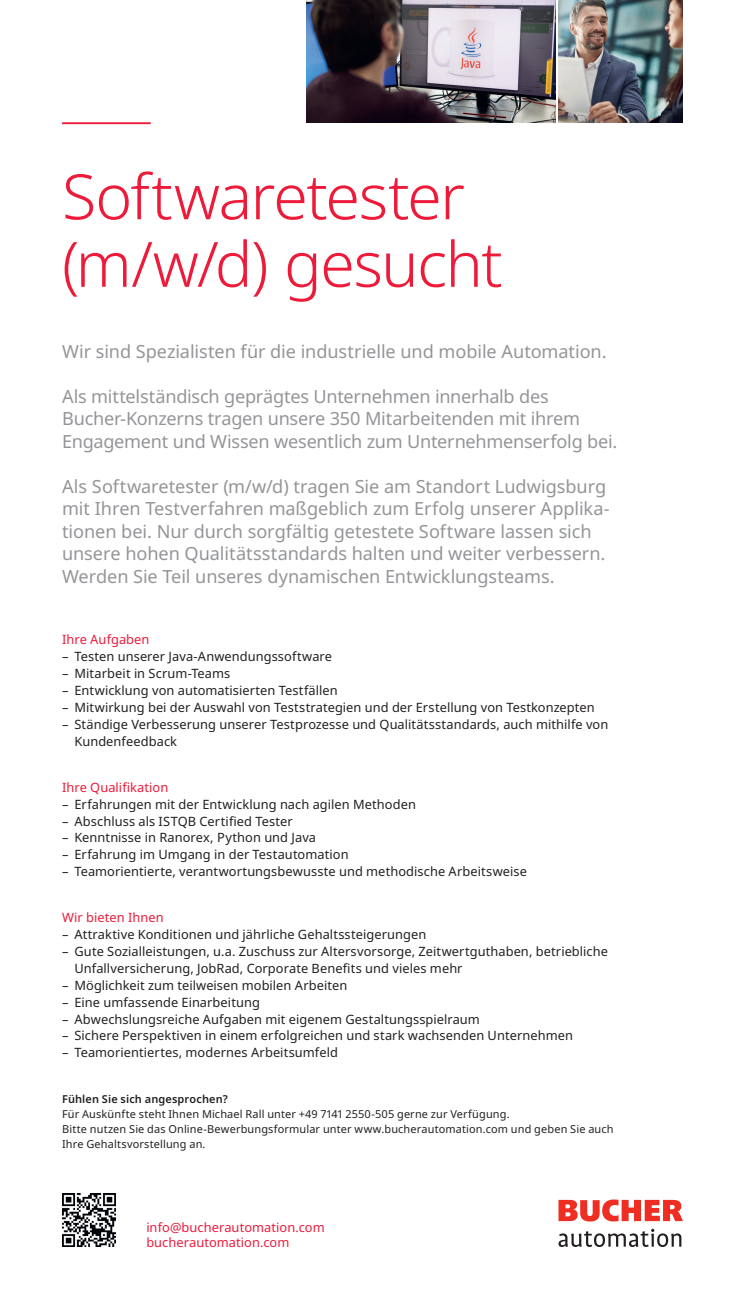
<style>
.page{position:relative;width:745px;height:1308px;background:#fff}
.page>*{position:absolute;margin:0;border:0;box-sizing:border-box;transform-origin:0 0}
.t1{font:300 62.5px/67.5px "Noto Sans";letter-spacing:-.02em;color:#ed1a3a}
.t2{font:18.12px/22.5px "Noto Sans";letter-spacing:-.005em;color:#939598}
.t3{font:12.75px/16.9px "Noto Sans";letter-spacing:.005em;color:#231f20}
.t4{font:12.75px/15px "Noto Sans";letter-spacing:.005em;color:#ed1a3a}
.t5{font:11px/15px "Noto Sans";letter-spacing:.01em;color:#231f20}
.t6{font:600 11px "Noto Sans";letter-spacing:.01em;color:#231f20}
</style>
<div class="page">
<img style="left:558px;top:0;width:124px;height:122px">
<img style="left:306px;top:0;width:249px;height:122px">
<img style="left:62px;top:1193px;width:53px;height:53px">
<svg style="left:558px;top:1199px;width:124px;height:22px"></svg>
<svg style="left:558px;top:1228px;width:123px;height:19px"></svg>
<hr style="left:62px;top:122px;width:89px;height:2px;background:#ed1a3a">
<h1 class="t1" style="left:62px;top:164px;width:442px">Softwaretester (m/w/d) gesucht</h1>
<h2 class="t2" style="left:62px;top:340px;width:545px">Wir sind Spezialisten für die industrielle und mobile Automation.</h2>
<h2 class="t2" style="left:62px;top:385px;width:556px">Als mittelständisch geprägtes Unternehmen innerhalb des<br>Bucher-Konzerns tragen unsere 350 Mitarbeitenden mit ihrem<br>Engagement und Wissen wesentlich zum Unternehmenserfolg bei.</h2>
<p class="t2" style="left:62px;top:475px;width:548px">Als Softwaretester (m/w/d) tragen Sie am Standort Ludwigsburg mit Ihren Testverfahren maßgeblich zum Erfolg unserer Applika&shy;tionen bei. Nur durch sorgfältig getestete Software lassen sich unsere hohen Qualitätsstandards halten und weiter verbessern.<br>Werden Sie Teil unseres dynamischen Entwicklungsteams.</p>
<p class="t4" style="left:62px;top:632px;width:89px">Ihre Aufgaben</p>
<p class="t3" style="left:62px;top:648px;width:271px">– Testen unserer Java-Anwendungssoftware</p>
<p class="t3" style="left:62px;top:665px;width:170px">– Mitarbeit in Scrum-Teams</p>
<p class="t3" style="left:62px;top:682px;width:277px">– Entwicklung von automatisierten Testfällen</p>
<p class="t3" style="left:62px;top:699px;width:534px">– Mitwirkung bei der Auswahl von Teststrategien und der Erstellung von Testkonzepten</p>
<p class="t3" style="left:74px;top:716px;width:535px;text-indent:-12px">– Ständige Verbesserung unserer Testprozesse und Qualitätsstandards, auch mithilfe von<br>Kundenfeedback</p>
<p class="t4" style="left:62px;top:780px;width:108px">Ihre Qualifikation</p>
<p class="t3" style="left:62px;top:796px;width:355px">– Erfahrungen mit der Entwicklung nach agilen Methoden</p>
<p class="t3" style="left:62px;top:812px;width:232px">– Abschluss als ISTQB Certified Tester</p>
<p class="t3" style="left:62px;top:829px;width:255px">– Kenntnisse in Ranorex, Python und Java</p>
<p class="t3" style="left:62px;top:846px;width:288px">– Erfahrung im Umgang in der Testautomation</p>
<p class="t3" style="left:62px;top:863px;width:466px">– Teamorientierte, verantwortungsbewusste und methodische Arbeitsweise</p>
<p class="t4" style="left:62px;top:910px;width:103px">Wir bieten Ihnen</p>
<p class="t3" style="left:62px;top:926px;width:365px">– Attraktive Konditionen und jährliche Gehaltssteigerungen</p>
<p class="t3" style="left:74px;top:943px;width:534px;text-indent:-12px">– Gute Sozialleistungen, u.a. Zuschuss zur Altersvorsorge, Zeitwertguthaben, betriebliche<br>Unfallversicherung, JobRad, Corporate Benefits und vieles mehr</p>
<p class="t3" style="left:62px;top:977px;width:287px">– Möglichkeit zum teilweisen mobilen Arbeiten</p>
<p class="t3" style="left:62px;top:993px;width:199px">– Eine umfassende Einarbeitung</p>
<p class="t3" style="left:62px;top:1010px;width:419px">– Abwechslungsreiche Aufgaben mit eigenem Gestaltungsspielraum</p>
<p class="t3" style="left:62px;top:1027px;width:512px">– Sichere Perspektiven in einem erfolgreichen und stark wachsenden Unternehmen</p>
<p class="t3" style="left:62px;top:1044px;width:277px">– Teamorientiertes, modernes Arbeitsumfeld</p>
<p class="t6" style="left:62px;top:1091px;width:167px">Fühlen Sie sich angesprochen?</p>
<p class="t5" style="left:62px;top:1107px;width:552px">Für Auskünfte steht Ihnen Michael Rall unter +49 7141 2550-505 gerne zur Verfügung.<br>Bitte nutzen Sie das Online-Bewerbungsformular unter www.bucherautomation.com und geben Sie auch<br>Ihre Gehaltsvorstellung an.</p>
<p class="t4" style="left:146px;top:1219px;width:180px">info@bucherautomation.com bucherautomation.com</p>
</div>
